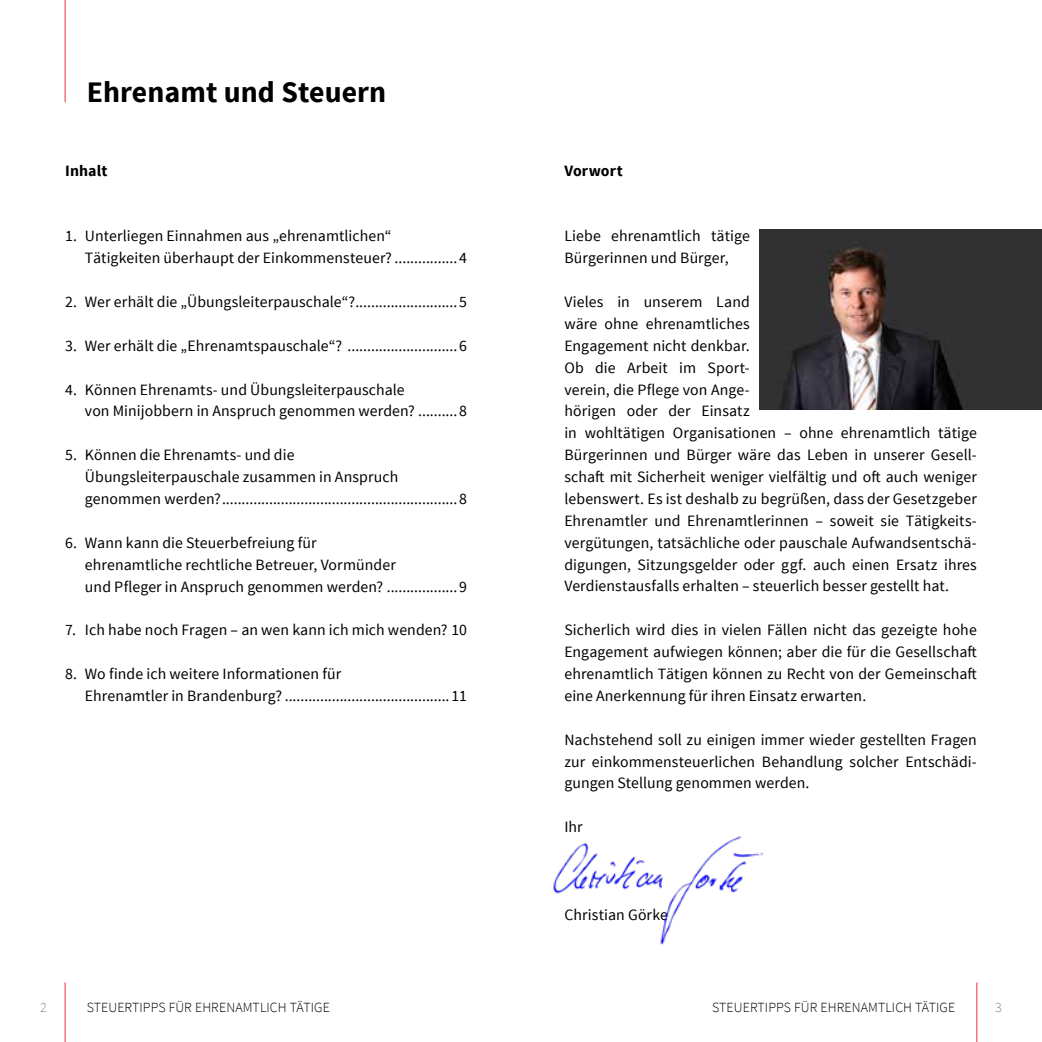
<style>
.page{position:relative;width:1042px;height:1042px;background:#fff}
.page>*{position:absolute;margin:0;border:0;box-sizing:border-box;transform-origin:0 0}
.t1{font:700 29.75px "Source Sans Pro";letter-spacing:.005em;color:#000}
.t2{font:15.75px/21.9px "Source Sans Pro";letter-spacing:.005em;color:#000}
.t3{font:700 15.75px "Source Sans Pro";letter-spacing:.01em;color:#000}
.t4{font:300 14px "Source Sans Pro";letter-spacing:.01em;color:#000}
.t5{font:300 14px "Source Sans Pro";color:#87888a}
</style>
<div class="page">
<hr style="left:65px;top:982px;width:1px;height:60px;background:#e4312b">
<hr style="left:976px;top:982px;width:1px;height:60px;background:#e4312b">
<hr style="left:65px;top:0;width:1px;height:102px;background:#e4312b">
<img style="left:553px;top:836px;width:211px;height:109px">
<img style="left:760px;top:230px;width:282px;height:180px">
<h1 class="t1" style="left:87px;top:73px;width:301px">Ehrenamt und Steuern</h1>
<p class="t3" style="left:65px;top:160px;width:44px">Inhalt</p>
<p class="t2" style="left:85px;top:225px;width:383px;text-indent:-20px">1. Unterliegen Einnahmen aus „ehrenamtlichen“<br>Tätigkeiten überhaupt der Einkommensteuer? ................4</p>
<p class="t2" style="left:65px;top:291px;width:403px">2. Wer erhält die „Übungsleiterpauschale“?..........................5</p>
<p class="t2" style="left:65px;top:335px;width:403px">3. Wer erhält die „Ehrenamtspauschale“? ............................6</p>
<p class="t2" style="left:85px;top:379px;width:383px;text-indent:-20px">4. Können Ehrenamts- und Übungsleiterpauschale<br>von Minijobbern in Anspruch genommen werden? ..........8</p>
<p class="t2" style="left:85px;top:444px;width:383px;text-indent:-20px">5. Können die Ehrenamts- und die<br>Übungsleiterpauschale zusammen in Anspruch genommen werden?............................................................8</p>
<p class="t2" style="left:85px;top:532px;width:383px;text-indent:-20px">6. Wann kann die Steuerbefreiung für<br>ehrenamtliche rechtliche Betreuer, Vormünder<br>und Pfleger in Anspruch genommen werden? ..................9</p>
<p class="t2" style="left:65px;top:619px;width:403px">7. Ich habe noch Fragen – an wen kann ich mich wenden? 10</p>
<p class="t2" style="left:85px;top:663px;width:383px;text-indent:-20px">8. Wo finde ich weitere Informationen für<br>Ehrenamtler in Brandenburg? ..........................................11</p>
<p class="t3" style="left:564px;top:160px;width:60px">Vorwort</p>
<p class="t2" style="left:564px;top:225px;width:187px">Liebe ehrenamtlich tätige<br>Bürgerinnen und Bürger,</p>
<p class="t2" style="left:564px;top:291px;width:414px">Vieles in unserem Land<br>wäre ohne ehrenamtliches<br>Engagement nicht denkbar.<br>Ob die Arbeit im Sport-<br>verein, die Pflege von Ange-<br>hörigen oder der Einsatz<br>in wohltätigen Organisationen – ohne ehrenamtlich tätige Bürgerinnen und Bürger wäre das Leben in unserer Gesell&shy;schaft mit Sicherheit weniger vielfältig und oft auch weniger lebenswert. Es ist deshalb zu begrüßen, dass der Gesetzgeber Ehrenamtler und Ehrenamtlerinnen – soweit sie Tätigkeits&shy;vergütungen, tatsächliche oder pauschale Aufwandsentschä&shy;digungen, Sitzungsgelder oder ggf. auch einen Ersatz ihres Verdienstausfalls erhalten – steuerlich besser gestellt hat.</p>
<p class="t2" style="left:564px;top:619px;width:414px;text-align:justify">Sicherlich wird dies in vielen Fällen nicht das gezeigte hohe Engagement aufwiegen können; aber die für die Gesellschaft ehrenamtlich Tätigen können zu Recht von der Gemeinschaft eine Anerkennung für ihren Einsatz erwarten.</p>
<p class="t2" style="left:564px;top:729px;width:414px;text-align:justify">Nachstehend soll zu einigen immer wieder gestellten Fragen zur einkommensteuerlichen Behandlung solcher Entschädi&shy;gungen Stellung genommen werden.</p>
<p class="t2" style="left:564px;top:816px;width:20px">Ihr</p>
<p class="t2" style="left:564px;top:904px;width:105px">Christian Görke</p>
<p class="t5" style="left:40px;top:999px;width:8px">2</p>
<p class="t4" style="left:87px;top:999px;width:244px">STEUERTIPPS FÜR EHRENAMTLICH TÄTIGE</p>
<p class="t4" style="left:712px;top:999px;width:244px">STEUERTIPPS FÜR EHRENAMTLICH TÄTIGE</p>
<p class="t5" style="left:995px;top:999px;width:8px">3</p>
</div>
